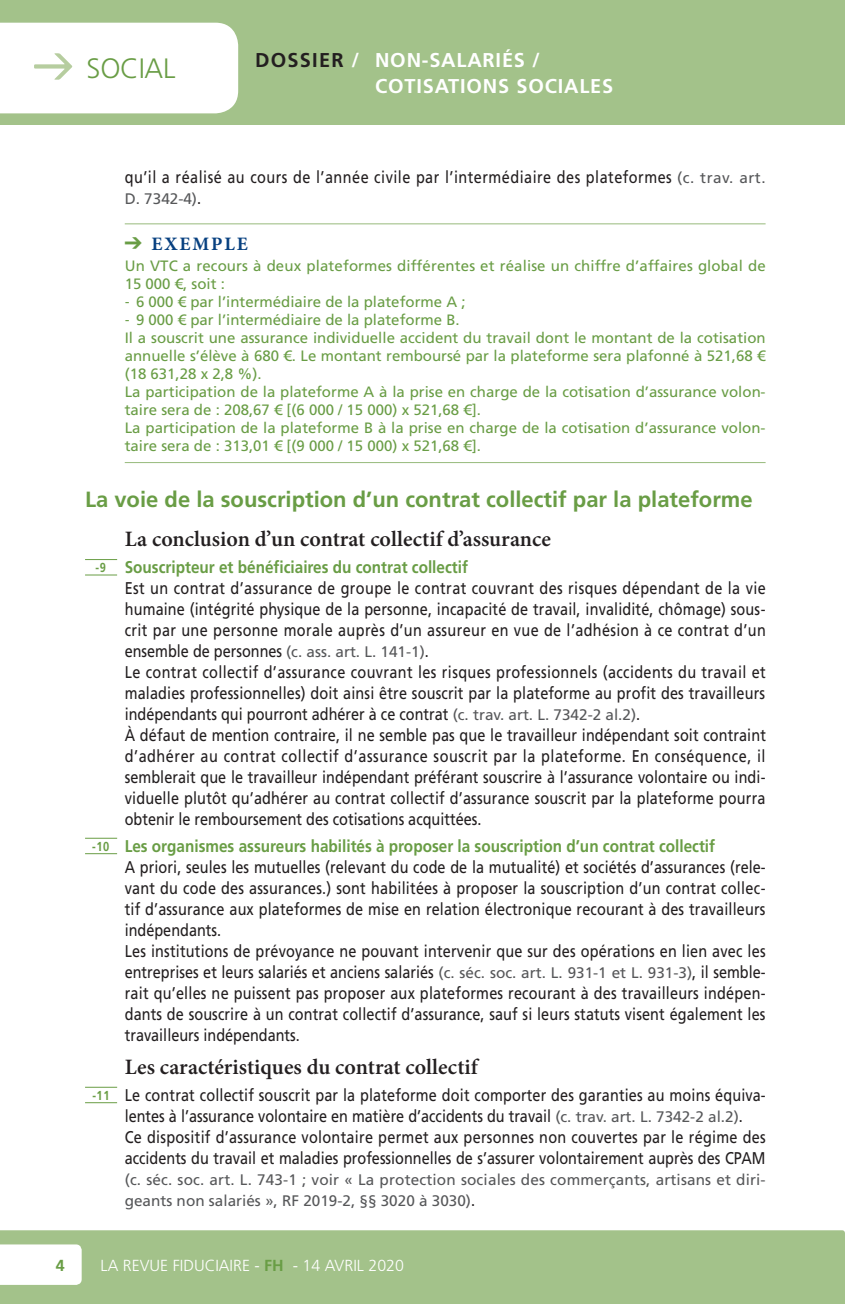
<style>
.page{position:relative;width:845px;height:1304px;background:#fff}
.page>*{position:absolute;margin:0;border:0;box-sizing:border-box;transform-origin:0 0}
.t1{font:300 28px "Frutiger LT";letter-spacing:-.01em;color:#699d45}
.Titre_Niv3{font:600 22px "Minion Pro";color:#231f20}
.Titre_Niv2{font:700 22px "Frutiger LT";color:#699d45}
.t2{font:700 20px/26px "Frutiger LT";letter-spacing:.05em;color:#fff}
.Titre_Exe_Anoter{font:700 19px "Minion Pro";letter-spacing:.1em;color:#074080}
.Texte_suite{font:17px/21px "Frutiger LT";color:#231f20;text-align:justify;scale:.85 1}
.Texte_Para{font:17px/21px "Frutiger LT";letter-spacing:.01em;color:#231f20;text-align:center;scale:.85 1}
.Titre_Para{font:700 17px "Frutiger LT";color:#699d45;scale:.9 1}
.Texte_suite-2{font:17px "Frutiger LT";letter-spacing:.035em;color:#231f20;scale:.85 1}
.t3{font:300 16px "Frutiger LT";color:#fff}
.t4{font:700 16px "Frutiger LT";color:#699d45}
.Texte_suite-3{font:15.4px/21px "Frutiger LT";letter-spacing:.01em;color:#57585a}
.Texte_Exe_Anoter{font:15px/18px "Frutiger LT";color:#699d45}
.s1{color:#231f20}
.s2{font-size:15.4px;color:#57585a}
.s3{font-size:17px;color:#231f20}
.s4{color:#699d45}
.s5{font-family:"Neo Sans Std"}
.s6{font-size:13px}
.s7{font-weight:700;font-size:13px;color:#699d45}
.s8{font-weight:700;color:#699d45}
</style>
<div class="page">
<div style="left:0;top:0;width:845px;height:125px;background:#a3c28a"></div>
<div style="left:0;top:1230px;width:845px;height:74px;background:#a3c28a"></div>
<svg style="left:0;top:1244px;width:82px;height:41px"></svg>
<svg style="left:0;top:23px;width:238px;height:90px"></svg>
<hr style="left:85px;top:559px;width:32px;height:1px;background:#699d45">
<hr style="left:85px;top:575px;width:32px;height:1px;background:#699d45">
<hr style="left:85px;top:838px;width:32px;height:1px;background:#699d45">
<hr style="left:85px;top:853px;width:32px;height:1px;background:#699d45">
<hr style="left:85px;top:1087px;width:32px;height:1px;background:#699d45">
<hr style="left:85px;top:1102px;width:32px;height:1px;background:#699d45">
<hr style="left:125px;top:223px;width:640px;height:1px;background:#97ba7c">
<hr style="left:125px;top:462px;width:640px;height:1px;background:#97ba7c">
<h1 class="t1" style="left:87px;top:52px;width:90px">SOCIAL</h1>
<p class="t2" style="left:375px;top:47px;width:166px;text-indent:-120px"><span class="s1">DOSSIER</span> / non-salariés / cotis</p>
<p class="t2" style="left:435px;top:73px;width:157px">ations sociales</p>
<p class="Texte_suite-2" style="left:125px;top:167px;width:755px">qu’il a réalisé au cours de l’année civile par l’intermédiaire des plateformes <span class="s2">(c. trav. art.</span></p>
<p class="Texte_suite-3" style="left:125px;top:188px;width:78px">D. 7342-4)<span class="s3">.</span></p>
<p class="Titre_Exe_Anoter" style="left:124px;top:231px;width:125px"><span class="s4">➔</span> EXEMPLE</p>
<p class="Texte_Exe_Anoter" style="left:125px;top:257px;width:642px">Un VTC a recours à deux plateformes différentes et réalise un chiffre d’affaires global de<br>15 000 €, soit :</p>
<p class="Texte_Exe_Anoter" style="left:125px;top:293px;width:342px"><span class="s5">-</span> 6 000 € par l’intermédiaire de la plateforme A ;</p>
<p class="Texte_Exe_Anoter" style="left:125px;top:311px;width:336px"><span class="s5">-</span> 9 000 € par l’intermédiaire de la plateforme B.</p>
<p class="Texte_Exe_Anoter" style="left:125px;top:329px;width:642px;text-align:justify">Il a souscrit une assurance individuelle accident du travail dont le montant de la cotisation annuelle s’élève à 680 €. Le montant remboursé par la plateforme sera plafonné à 521,68 € (18 631,28 x 2,8 %).</p>
<p class="Texte_Exe_Anoter" style="left:125px;top:383px;width:642px">La participation de la plateforme A à la prise en charge de la cotisation d’assurance volon&shy;taire sera de : 208,67 € [(6 000 / 15 000) x 521,68 €].</p>
<p class="Texte_Exe_Anoter" style="left:125px;top:419px;width:642px">La participation de la plateforme B à la prise en charge de la cotisation d’assurance volon&shy;taire sera de : 313,01 € [(9 000 / 15 000) x 521,68 €].</p>
<p class="Titre_Niv2" style="left:85px;top:487px;width:669px">La voie de la souscription d’un contrat collectif par la plateforme</p>
<p class="Titre_Niv3" style="left:125px;top:524px;width:428px">La conclusion d’un contrat collectif d’assurance</p>
<p class="Titre_Para" style="left:96px;top:557px;width:415px"><span class="s6">-9</span> Souscripteur et bénéficiaires du contrat collectif</p>
<p class="Texte_suite" style="left:125px;top:578px;width:756px">Est un contrat d’assurance de groupe le contrat couvrant des risques dépendant de la vie humaine (intégrité physique de la personne, incapacité de travail, invalidité, chômage) sous&shy;crit par une personne morale auprès d’un assureur en vue de l’adhésion à ce contrat d’un ensemble de personnes <span class="s2">(c. ass. art. L. 141-1)</span>.</p>
<p class="Texte_suite" style="left:125px;top:662px;width:755px">Le contrat collectif d’assurance couvrant les risques professionnels (accidents du travail et maladies professionnelles) doit ainsi être souscrit par la plateforme au profit des travailleurs indépendants qui pourront adhérer à ce contrat <span class="s2">(c. trav. art. L. 7342-2 al.2)</span>.</p>
<p class="Texte_suite" style="left:125px;top:725px;width:756px">À défaut de mention contraire, il ne semble pas que le travailleur indépendant soit contraint d’adhérer au contrat collectif d’assurance souscrit par la plateforme. En conséquence, il semblerait que le travailleur indépendant préférant souscrire à l’assurance volontaire ou indi&shy;viduelle plutôt qu’adhérer au contrat collectif d’assurance souscrit par la plateforme pourra obtenir le remboursement des cotisations acquittées.</p>
<p class="Titre_Para" style="left:92px;top:836px;width:693px"><span class="s6">-10</span> Les organismes assureurs habilités à proposer la souscription d’un contrat collectif</p>
<p class="Texte_suite" style="left:125px;top:856px;width:755px">A priori, seules les mutuelles (relevant du code de la mutualité) et sociétés d’assurances (rele&shy;vant du code des assurances.) sont habilitées à proposer la souscription d’un contrat collec&shy;tif d’assurance aux plateformes de mise en relation électronique recourant à des travailleurs indépendants.</p>
<p class="Texte_suite" style="left:125px;top:940px;width:755px">Les institutions de prévoyance ne pouvant intervenir que sur des opérations en lien avec les entreprises et leurs salariés et anciens salariés <span class="s2">(c. séc. soc. art. L. 931-1 et L. 931-3)</span>, il semble&shy;rait qu’elles ne puissent pas proposer aux plateformes recourant à des travailleurs indépen&shy;dants de souscrire à un contrat collectif d’assurance, sauf si leurs statuts visent également les travailleurs indépendants.</p>
<p class="Titre_Niv3" style="left:125px;top:1052px;width:355px">Les caractéristiques du contrat collectif</p>
<p class="Texte_Para" style="left:92px;top:1084px;width:793px"><span class="s7">-11</span> Le contrat collectif souscrit par la plateforme doit comporter des garanties au moins équiva&shy;lentes à l’assurance volontaire en matière d’accidents du travail <span class="s2">(c. trav. art. L. 7342-2 al.2)</span>.</p>
<p class="Texte_suite" style="left:125px;top:1126px;width:755px">Ce dispositif d’assurance volontaire permet aux personnes non couvertes par le régime des accidents du travail et maladies professionnelles de s’assurer volontairement auprès des CPAM</p>
<p class="Texte_suite-3" style="left:125px;top:1169px;width:642px">(c. séc. soc. art. L. 743-1 ; voir « La protection sociales des commerçants, artisans et diri&shy;geants non salariés », RF 2019-2, §§ 3020 à 3030)<span class="s3">.</span></p>
<p class="t4" style="left:56px;top:1256px;width:10px">4</p>
<p class="t3" style="left:101px;top:1256px;width:112px">LA REVUE FIDUCIAI</p>
<p class="t3" style="left:233px;top:1256px;width:172px">RE - <span class="s8">FH</span> - 14 AVRIL 2020</p>
</div>
